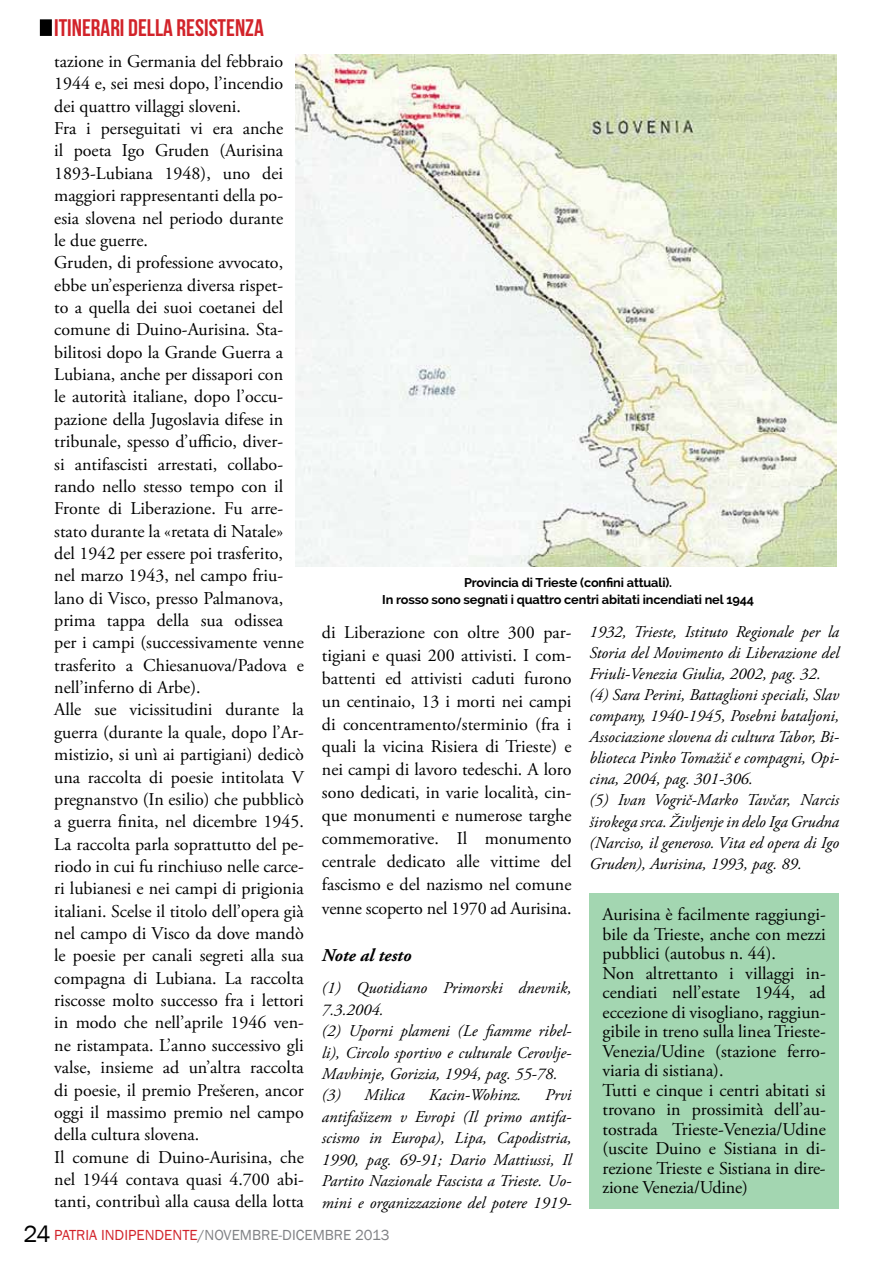
<style>
.page{position:relative;width:893px;height:1263px;background:#fff}
.page>*{position:absolute;margin:0;border:0;box-sizing:border-box;transform-origin:0 0}
.t1{font:24px "Bebas Neue";color:#d2232a}
.t2{font:18px/22.4px "Adobe Garamond Pro";color:#000}
.t3{font:italic 700 18px "Adobe Garamond Pro";color:#000}
.t4{font:italic 16.5px/21.1px "Adobe Garamond Pro";color:#000}
.t5{font:15px "Franklin Gothic";color:#808285}
.t6{font:700 12.75px/16.2px "Raleway";letter-spacing:-.01em;color:#000;text-align:center}
.s1{font-size:24px;color:#000}
.s2{color:#d2232a}
</style>
<div class="page">
<div style="left:40px;top:19px;width:12px;height:17px;background:#000"></div>
<div style="left:589px;top:893px;width:250px;height:316px;background:#a3d6b1"></div>
<img style="left:296px;top:54px;width:541px;height:513px">
<h1 class="t1" style="left:54px;top:14px;width:211px">ITINERARI DELLA RESISTENZA</h1>
<p class="t2" style="left:54px;top:51px;width:251px">tazione in Germania del febbraio 1944 e, sei mesi dopo, l’incendio dei quattro villaggi sloveni.<br>Fra i perseguitati vi era anche<br>il poeta Igo Gruden (Aurisina 1893-Lubiana 1948), uno dei maggiori rappresentanti della po&shy;esia slovena nel periodo durante<br>le due guerre.<br>Gruden, di professione avvocato, ebbe un’esperienza diversa rispet-<br>to a quella dei suoi coetanei del comune di Duino-Aurisina. Sta&shy;bilitosi dopo la Grande Guerra a Lubiana, anche per dissapori con<br>le autorità italiane, dopo l’occu&shy;pazione della Jugoslavia difese in tribunale, spesso d’ufficio, diver-<br>si antifascisti arrestati, collabo&shy;rando nello stesso tempo con il Fronte di Liberazione. Fu arre&shy;stato durante la «retata di Natale» del 1942 per essere poi trasferito, nel marzo 1943, nel campo friu&shy;lano di Visco, presso Palmanova, prima tappa della sua odissea per i campi (successivamente venne trasferito a Chiesanuova/Padova e nell’inferno di Arbe).<br>Alle sue vicissitudini durante la guerra (durante la quale, dopo l’Ar&shy;mistizio, si unì ai partigiani) dedicò una raccolta di poesie intitolata V pregnanstvo (In esilio) che pubblicò a guerra finita, nel dicembre 1945.<br>La raccolta parla soprattutto del pe&shy;riodo in cui fu rinchiuso nelle carce&shy;ri lubianesi e nei campi di prigionia italiani. Scelse il titolo dell’opera già nel campo di Visco da dove mandò le poesie per canali segreti alla sua compagna di Lubiana. La raccolta riscosse molto successo fra i lettori in modo che nell’aprile 1946 ven&shy;ne ristampata. L’anno successivo gli valse, insieme ad un’altra raccolta di poesie, il premio Prešeren, ancor oggi il massimo premio nel campo della cultura slovena.<br>Il comune di Duino-Aurisina, che nel 1944 contava quasi 4.700 abi&shy;tanti, contribuì alla causa della lotta</p>
<p class="t6" style="left:382px;top:575px;width:373px">Provincia di Trieste (confini attuali).<br>In rosso sono segnati i quattro centri abitati incendiati nel 1944</p>
<p class="t2" style="left:322px;top:621px;width:251px;line-height:23px;text-align:justify">di Liberazione con oltre 300 par&shy;tigiani e quasi 200 attivisti. I com&shy;battenti ed attivisti caduti furono un centinaio, 13 i morti nei campi di concentramento/sterminio (fra i quali la vicina Risiera di Trieste) e nei campi di lavoro tedeschi. A loro sono dedicati, in varie località, cin&shy;que monumenti e numerose targhe commemorative. Il monumento centrale dedicato alle vittime del fascismo e del nazismo nel comune venne scoperto nel 1970 ad Aurisina.</p>
<p class="t3" style="left:322px;top:945px;width:91px">Note al testo</p>
<p class="t4" style="left:322px;top:978px;width:251px">(1) Quotidiano Primorski dnevnik,<br>7.3.2004.<br>(2) Uporni plameni (Le fiamme ribel&shy;li), Circolo sportivo e culturale Cerovlje-<br>Mavhinje, Gorizia, 1994, pag. 55-78. (3) Milica</p>
<p class="t4" style="left:429px;top:1085px;width:94px">Kacin-Wohinz.</p>
<p class="t4" style="left:322px;top:1085px;width:251px;text-align:justify;text-indent:223px">Prvi antifašizem v Evropi (Il primo antifa&shy;scismo in Europa), Lipa, Capodistria, 1990, pag. 69-91; Dario Mattiussi, Il Partito Nazionale Fascista a Trieste. Uo&shy;mini e organizzazione del potere 1919-</p>
<p class="t4" style="left:589px;top:621px;width:251px">1932, Trieste, Istituto Regionale per la Storia del Movimento di Liberazione del Friuli-Venezia Giulia, 2002, pag. 32. (4) Sara Perini, Battaglioni speciali, Slav company, 1940-1945, Posebni bataljoni, Associazione slovena di cultura Tabor, Bi&shy;blioteca Pinko Tomažič e compagni, Opi&shy;cina, 2004, pag. 301-306.<br>(5) Ivan Vogrič-Marko Tavčar, Narcis širokega srca. Življenje in delo Iga Grudna (Narciso, il generoso. Vita ed opera di Igo Gruden), Aurisina, 1993, pag. 89.</p>
<p class="t2" style="left:602px;top:906px;width:225px;line-height:19.5px">Aurisina è facilmente raggiungi&shy;bile da Trieste, anche con mezzi pubblici (autobus n. 44).<br>Non altrettanto i villaggi in&shy;cendiati nell’estate 1944, ad eccezione di visogliano, raggiun&shy;gibile in treno sulla linea Trieste-<br>Venezia/Udine (stazione ferro&shy;viaria di sistiana).<br>Tutti e cinque i centri abitati si trovano in prossimità dell’au&shy;tostrada Trieste-Venezia/Udine (uscite Duino e Sistiana in di&shy;rezione Trieste e Sistiana in dire&shy;zione Venezia/Udine)</p>
<p class="t5" style="left:24px;top:1226px;width:367px"><span class="s1">24</span> <span class="s2">PATRIA INDIPENDENTE</span>/NOVEMBRE-DICEMBRE 2013</p>
</div>
